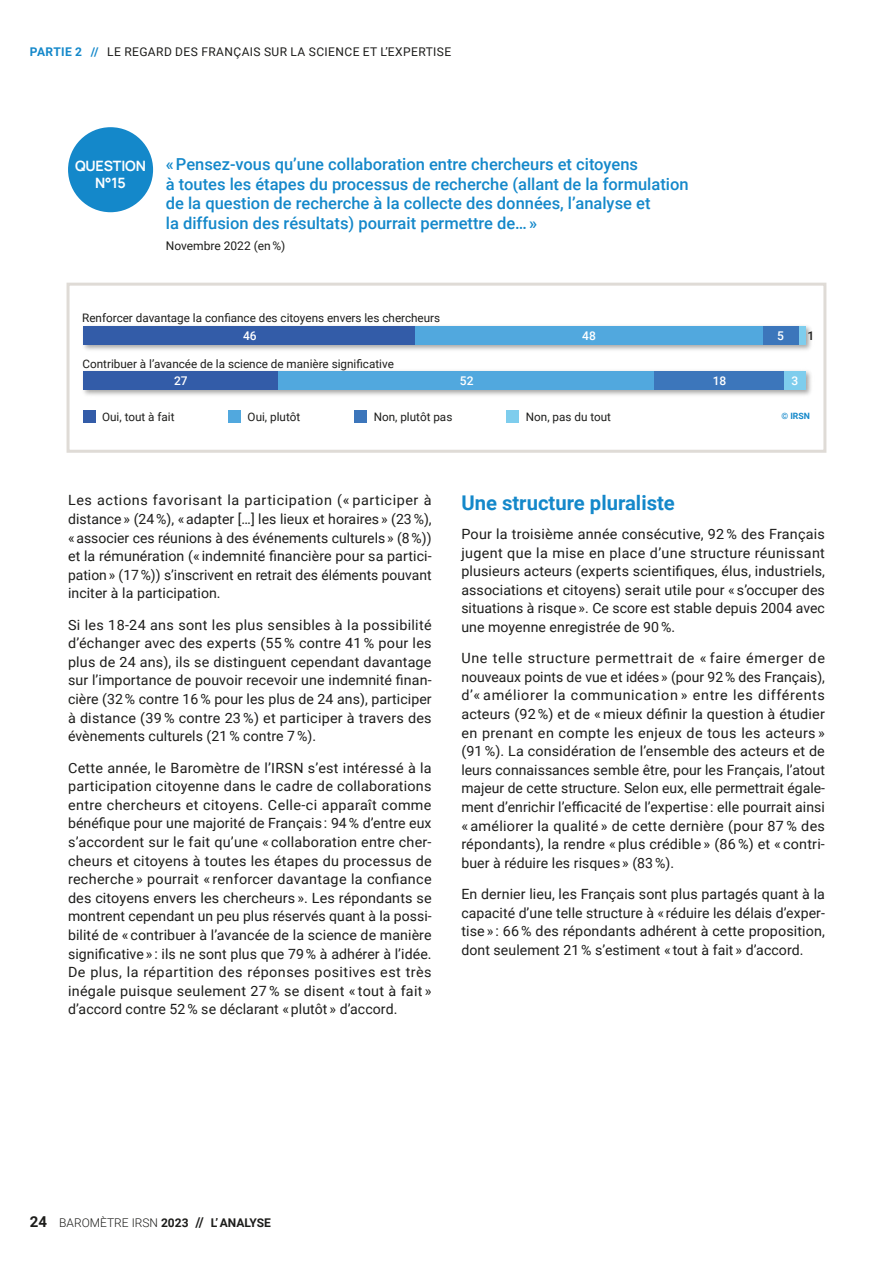
<style>
.page{position:relative;width:893px;height:1263px;background:#fff}
.page>*{position:absolute;margin:0;border:0;box-sizing:border-box;transform-origin:0 0}
.t1{font:700 20.25px "Roboto";color:#1488ca}
.t2{font:500 16.5px/19.8px "Roboto";color:#1488ca}
.t3{font:700 14.25px/17.1px "Manrope";letter-spacing:-.01em;color:#fff;text-align:center}
.t4{font:14.1px/18.6px "Roboto";letter-spacing:.005em;color:#1d1d1b;text-align:justify}
.t5{font:12px "Roboto";letter-spacing:.035em;color:#1d1d1b}
.t6{font:300 12px "Roboto";color:#1d1d1b}
.t7{font:12px "Roboto";color:#1d1d1b}
.t8{font:500 12px "Roboto";color:#fff}
.t9{font:500 12px "Roboto";color:#1d1d1b}
.t10{font:11.7px "Roboto";color:#1d1d1b}
.t11{font:700 8.7px "Roboto";color:#1488ca}
.s1{font-weight:700;color:#1488ca}
.s2{font-weight:700;font-size:15px}
.s3{font-weight:700}
.s4{font-weight:700;font-size:13.5px}
</style>
<div class="page">
<div style="left:83px;top:411px;width:12px;height:12px;background:#335ca8"></div>
<div style="left:229px;top:410px;width:12px;height:12px;background:#51a8de"></div>
<div style="left:355px;top:411px;width:12px;height:12px;background:#3c76bb"></div>
<img style="left:83px;top:370px;width:728px;height:25px">
<div style="left:83px;top:371px;width:195px;height:19px;background:#335ca8"></div>
<div style="left:278px;top:371px;width:376px;height:19px;background:#51a8de"></div>
<div style="left:654px;top:371px;width:131px;height:19px;background:#3c76bb"></div>
<div style="left:785px;top:371px;width:21px;height:19px;background:#7ecded"></div>
<div style="left:506px;top:411px;width:13px;height:12px;background:#7ecded"></div>
<img style="left:83px;top:326px;width:728px;height:24px">
<div style="left:83px;top:326px;width:333px;height:18px;background:#335ca8"></div>
<div style="left:763px;top:326px;width:36px;height:18px;background:#3c76bb"></div>
<div style="left:799px;top:326px;width:7px;height:18px;background:#7ecded"></div>
<div style="left:416px;top:326px;width:347px;height:18px;background:#51a8de"></div>
<div style="left:67px;top:283px;width:759px;height:170px;border:3px solid #dfdbd6"></div>
<div style="left:68px;top:127px;width:85px;height:85px;background:#1488ca;border-radius:50%"></div>
<p class="t5" style="left:30px;top:43px;width:423px"><span class="s1">PARTIE 2 //</span> LE REGARD DES FRANÇAIS SUR LA SCIENCE ET L’EXPERTISE</p>
<p class="t3" style="left:75px;top:156px;width:73px">QUESTION<br>N°15</p>
<p class="t2" style="left:166px;top:153px;width:524px">« Pensez‑vous qu’une collaboration entre chercheurs et citoyens<br>à toutes les étapes du processus de recherche (allant de la formulation de la question de recherche à la collecte des données, l’analyse et<br>la diffusion des résultats) pourrait permettre de… »</p>
<p class="t7" style="left:166px;top:238px;width:121px">Novembre 2022 (en %)</p>
<p class="t10" style="left:82px;top:309px;width:360px">Renforcer davantage la confiance des citoyens envers les chercheurs</p>
<p class="t10" style="left:83px;top:356px;width:313px">Contribuer à l’avancée de la science de manière significative</p>
<p class="t8" style="left:243px;top:327px;width:15px">46</p>
<p class="t8" style="left:174px;top:372px;width:15px">27</p>
<p class="t8" style="left:460px;top:372px;width:15px">52</p>
<p class="t8" style="left:582px;top:327px;width:15px">48</p>
<p class="t8" style="left:713px;top:372px;width:15px">18</p>
<p class="t8" style="left:777px;top:327px;width:8px">5</p>
<p class="t9" style="left:807px;top:327px;width:8px">1</p>
<p class="t8" style="left:791px;top:372px;width:8px">3</p>
<p class="t10" style="left:102px;top:409px;width:74px">Oui, tout à fait</p>
<p class="t10" style="left:248px;top:409px;width:54px">Oui, plutôt</p>
<p class="t10" style="left:374px;top:409px;width:80px">Non, plutôt pas</p>
<p class="t10" style="left:526px;top:409px;width:87px">Non, pas du tout</p>
<p class="t11" style="left:781px;top:410px;width:30px">© IRSN</p>
<p class="t4" style="left:68px;top:490px;width:365px">Les actions favorisant la participation (« participer à distance » (24 %), « adapter […] les lieux et horaires » (23 %), « associer ces réunions à des événements culturels » (8 %)) et la rémunération (« indemnité financière pour sa partici‑ pation » (17 %)) s’inscrivent en retrait des éléments pouvant inciter à la participation.</p>
<p class="t4" style="left:68px;top:615px;width:365px">Si les 18-24 ans sont les plus sensibles à la possibilité d’échanger avec des experts (55 % contre 41 % pour les plus de 24 ans), ils se distinguent cependant davantage sur l’importance de pouvoir recevoir une indemnité finan‑ cière (32 % contre 16 % pour les plus de 24 ans), participer à distance (39 % contre 23 %) et participer à travers des évènements culturels (21 % contre 7 %).</p>
<p class="t4" style="left:68px;top:758px;width:365px">Cette année, le Baromètre de l’IRSN s’est intéressé à la participation citoyenne dans le cadre de collaborations entre chercheurs et citoyens. Celle‑ci apparaît comme bénéfique pour une majorité de Français : 94 % d’entre eux s’accordent sur le fait qu’une « collaboration entre cher‑ cheurs et citoyens à toutes les étapes du processus de recherche » pourrait « renforcer davantage la confiance des citoyens envers les chercheurs ». Les répondants se montrent cependant un peu plus réservés quant à la possi‑ bilité de « contribuer à l’avancée de la science de manière significative » : ils ne sont plus que 79 % à adhérer à l’idée.<br>De plus, la répartition des réponses positives est très inégale puisque seulement 27 % se disent « tout à fait » d’accord contre 52 % se déclarant « plutôt » d’accord.</p>
<h1 class="t1" style="left:461px;top:488px;width:215px">Une structure pluraliste</h1>
<p class="t4" style="left:461px;top:524px;width:365px">Pour la troisième année consécutive, 92 % des Français jugent que la mise en place d’une structure réunissant plusieurs acteurs (experts scientifiques, élus, industriels, associations et citoyens) serait utile pour « s’occuper des situations à risque ». Ce score est stable depuis 2004 avec une moyenne enregistrée de 90 %.</p>
<p class="t4" style="left:461px;top:648px;width:365px">Une telle structure permettrait de « faire émerger de nouveaux points de vue et idées » (pour 92 % des Français), d’« améliorer la communication » entre les différents acteurs (92 %) et de « mieux définir la question à étudier en prenant en compte les enjeux de tous les acteurs » (91 %). La considération de l’ensemble des acteurs et de leurs connaissances semble être, pour les Français, l’atout majeur de cette structure. Selon eux, elle permettrait égale‑ ment d’enrichir l’efficacité de l’expertise : elle pourrait ainsi « améliorer la qualité » de cette dernière (pour 87 % des répondants), la rendre « plus crédible » (86 %) et « contri‑ buer à réduire les risques » (83 %).</p>
<p class="t4" style="left:461px;top:884px;width:365px">En dernier lieu, les Français sont plus partagés quant à la capacité d’une telle structure à « réduire les délais d’exper‑ tise » : 66 % des répondants adhérent à cette proposition, dont seulement 21 % s’estiment « tout à fait » d’accord.</p>
<p class="t6" style="left:30px;top:1215px;width:243px"><span class="s2">24</span> BAROMÈTRE IRSN <span class="s3">2023</span> <span class="s4">//</span> <span class="s3">L’ ANALYSE</span></p>
</div>
